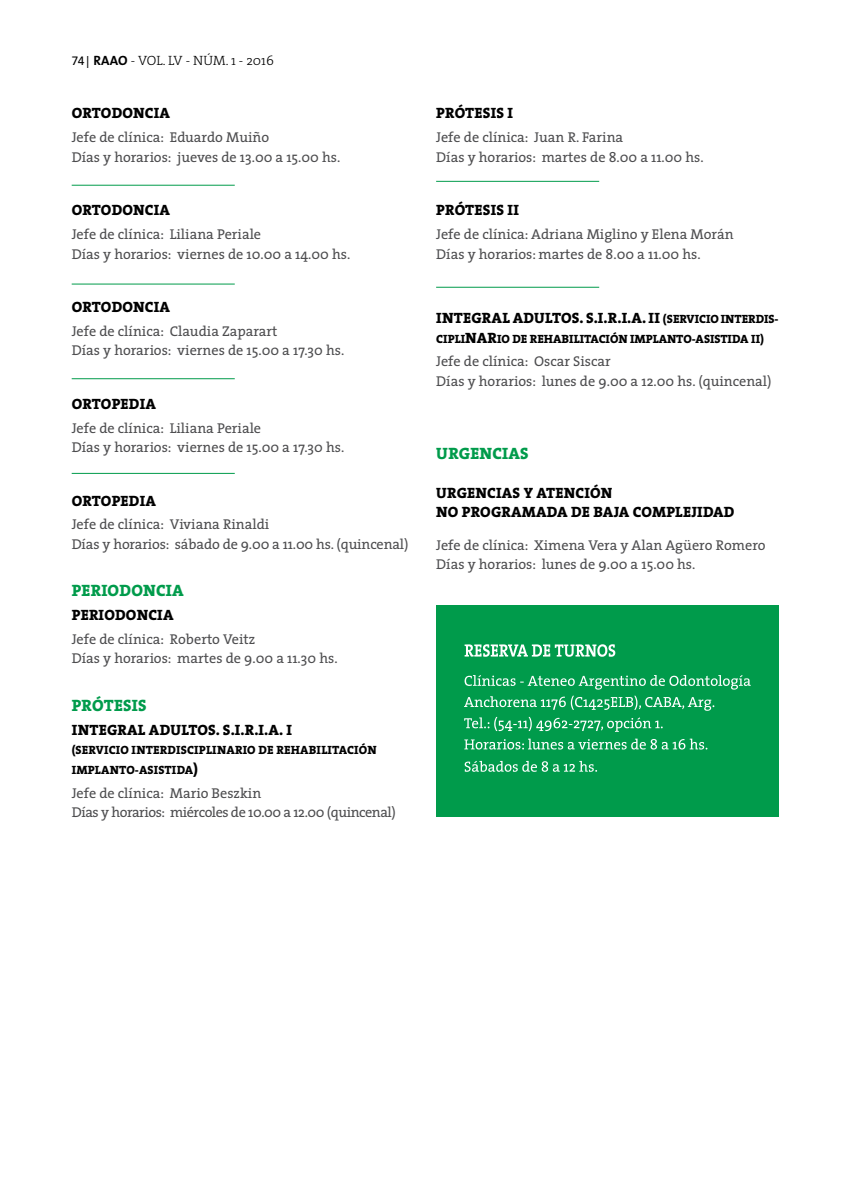
<style>
.page{position:relative;width:851px;height:1191px;background:#fff}
.page>*{position:absolute;margin:0;border:0;box-sizing:border-box;transform-origin:0 0}
.t1{font:800 16.5px "The Serif";letter-spacing:.015em;color:#009b4b}
.t2{font:800 15px/19.5px "The Serif";letter-spacing:.015em;color:#000}
.t3{font:14.25px/19.5px "The Serif";color:#4d4d4f}
.t4{font:14.25px/19.5px "The Serif";letter-spacing:-.03em;color:#4d4d4f}
.t5{font:300 13.5px "The Serif";color:#000}
.t6{font:800 12px "The Serif";letter-spacing:.015em;color:#000}
.s1{font-family:"Avenir LT Std";font-weight:500;font-size:12px}
.s2{font-family:"The Sans";font-weight:700}
.s3{font-size:15px}
.s4{font-size:12px}
</style>
<div class="page">
<div style="left:436px;top:605px;width:342px;height:212px;background:#009b4b"></div>
<svg style="left:464px;top:761px;width:133px;height:11px"></svg>
<svg style="left:464px;top:738px;width:243px;height:11px"></svg>
<svg style="left:464px;top:717px;width:198px;height:15px"></svg>
<svg style="left:464px;top:695px;width:250px;height:16px"></svg>
<svg style="left:464px;top:675px;width:286px;height:14px"></svg>
<svg style="left:464px;top:644px;width:151px;height:13px"></svg>
<hr style="left:72px;top:473px;width:163px;height:1px;background:#009b4b">
<hr style="left:72px;top:284px;width:163px;height:1px;background:#009b4b">
<hr style="left:72px;top:185px;width:163px;height:1px;background:#009b4b">
<hr style="left:72px;top:378px;width:163px;height:1px;background:#009b4b">
<hr style="left:436px;top:181px;width:163px;height:1px;background:#009b4b">
<hr style="left:436px;top:287px;width:163px;height:1px;background:#009b4b">
<p class="t5" style="left:72px;top:49px;width:204px"><span class="s1">74 |</span> <span class="s2">RAAO</span> - Vol. LV - Núm. 1 - 2016</p>
<p class="t2" style="left:72px;top:103px;width:100px">ORTODONCIA</p>
<p class="t3" style="left:72px;top:127px;width:270px">Jefe de clínica: Eduardo Muiño<br>Días y horarios: jueves de 13.00 a 15.00 hs.</p>
<p class="t2" style="left:72px;top:200px;width:100px">ORTODONCIA</p>
<p class="t3" style="left:72px;top:224px;width:280px">Jefe de clínica: Liliana Periale<br>Días y horarios: viernes de 10.00 a 14.00 hs.</p>
<p class="t2" style="left:72px;top:297px;width:100px">ORTODONCIA</p>
<p class="t3" style="left:72px;top:321px;width:274px">Jefe de clínica: Claudia Zaparart<br>Días y horarios: viernes de 15.00 a 17.30 hs.</p>
<p class="t2" style="left:72px;top:394px;width:86px">ORTOPEDIA</p>
<p class="t3" style="left:72px;top:417px;width:274px">Jefe de clínica: Liliana Periale<br>Días y horarios: viernes de 15.00 a 17.30 hs.</p>
<p class="t2" style="left:72px;top:490px;width:86px">ORTOPEDIA</p>
<p class="t3" style="left:72px;top:514px;width:338px">Jefe de clínica: Viviana Rinaldi<br>Días y horarios: sábado de 9.00 a 11.00 hs. (quincenal)</p>
<p class="t1" style="left:72px;top:577px;width:95px">PERIODONCIA</p>
<p class="t2" style="left:72px;top:605px;width:103px">PERIODONCIA</p>
<p class="t3" style="left:72px;top:629px;width:267px">Jefe de clínica: Roberto Veitz<br>Días y horarios: martes de 9.00 a 11.30 hs.</p>
<p class="t1" style="left:72px;top:691px;width:60px">PRÓTESIS</p>
<p class="t2" style="left:72px;top:719px;width:99px">INTEGRAL ADUL</p>
<p class="t2" style="left:188px;top:719px;width:105px">TOS. S.I.R.I.A. I</p>
<p class="t6" style="left:72px;top:740px;width:32px">(SERVICIO</p>
<p class="t6" style="left:131px;top:740px;width:52px">INTERDISCIP</p>
<p class="t6" style="left:206px;top:740px;width:129px">LINARIO DE REHABILITACI</p>
<p class="t6" style="left:358px;top:740px;width:19px">ÓN</p>
<p class="t6" style="left:72px;top:759px;width:83px">IMPLANTO-ASISTI</p>
<p class="t6" style="left:177px;top:759px;width:23px">DA<span class="s3">)</span></p>
<p class="t4" style="left:72px;top:782px;width:325px">Jefe de clínica: Mario Beszkin<br>Días y horarios: miércoles de 10.00 a 12.00 (quincenal)</p>
<p class="t2" style="left:436px;top:103px;width:78px">PRÓTESIS I</p>
<p class="t3" style="left:436px;top:127px;width:269px">Jefe de clínica: Juan R. Farina<br>Días y horarios: martes de 8.00 a 11.00 hs.</p>
<p class="t2" style="left:436px;top:200px;width:84px">PRÓTESIS II</p>
<p class="t3" style="left:436px;top:224px;width:299px">Jefe de clínica: Adriana Miglino y Elena Morán<br>Días y horarios: martes de 8.00 a 11.00 hs.</p>
<p class="t2" style="left:436px;top:308px;width:98px">INTEGRAL ADUL</p>
<p class="t2" style="left:552px;top:308px;width:142px">TOS. S.I.R.I.A. II <span class="s4">(SERVICIO</span></p>
<p class="t6" style="left:720px;top:309px;width:59px">INTERDIS-</p>
<p class="t6" style="left:436px;top:328px;width:151px">CIPLI<span class="s3">NAR</span>IO DE REHABILITACI</p>
<p class="t6" style="left:610px;top:328px;width:101px">ÓN IMPLANTO-ASISTI</p>
<p class="t6" style="left:732px;top:328px;width:33px">DA II)</p>
<p class="t3" style="left:436px;top:351px;width:337px">Jefe de clínica: Oscar Siscar<br>Días y horarios: lunes de 9.00 a 12.00 hs. (quincenal)</p>
<p class="t1" style="left:436px;top:439px;width:66px">URGENCIAS</p>
<p class="t2" style="left:436px;top:483px;width:299px">URGENCIAS Y ATENCIÓN<br>NO PROGRAMADA DE BAJA COMPLEJIDAD</p>
<p class="t3" style="left:436px;top:534px;width:331px">Jefe de clínica: Ximena Vera y Alan Agüero Romero<br>Días y horarios: lunes de 9.00 a 15.00 hs.</p>
</div>
